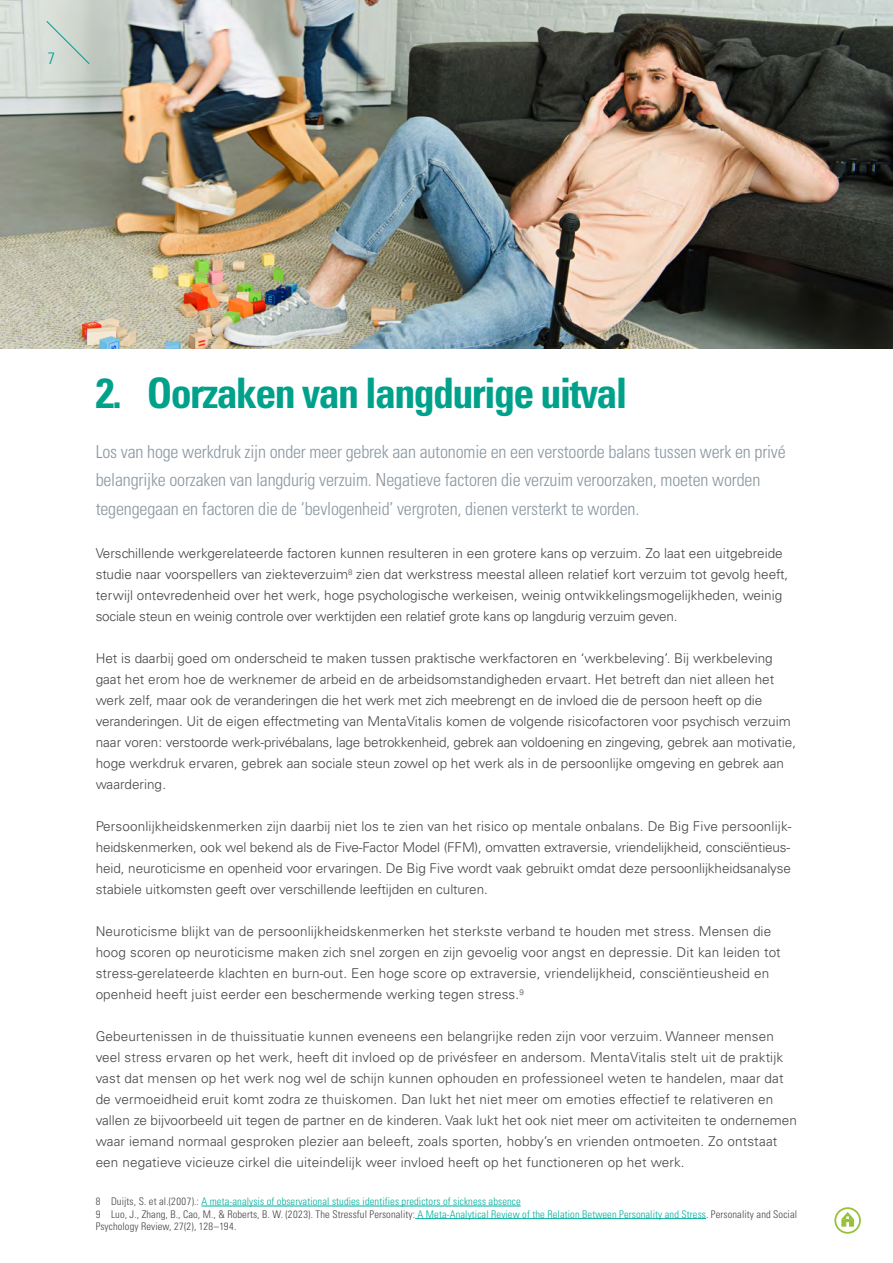
<style>
.page{position:relative;width:893px;height:1263px;background:#fff}
.page>*{position:absolute;margin:0;border:0;box-sizing:border-box;transform-origin:0 0}
.t1{font:700 condensed 42px "Univers LT Std";letter-spacing:-.04em;color:#00a18a}
.t2{font:300 condensed 18px/28.5px "Univers LT Std";letter-spacing:-.01em;color:#8a97a1}
.t3{font:300 condensed 16.5px "Univers LT Std";color:#00a18a}
.t4{font:300 13.5px/21px "Univers LT Std";color:#454347}
.t5{font:300 condensed 10.5px/12.6px "Univers LT Std";letter-spacing:.01em;color:#454347}
.s1{color:#00ae9b}
</style>
<div class="page">
<hr style="left:201px;top:1206px;width:320px;height:1px;background:#00ae9b">
<hr style="left:415px;top:1218px;width:291px;height:1px;background:#00ae9b">
<img style="left:0;top:0;width:893px;height:348px">
<svg style="left:841px;top:1212px;width:13px;height:15px"></svg>
<div style="left:834px;top:1207px;width:27px;height:27px;border:2px solid #96c139;border-radius:50%"></div>
<svg style="left:45px;top:20px;width:46px;height:45px;background:#cad6ce"></svg>
<p class="t3" style="left:48px;top:48px;width:9px">7</p>
<h1 class="t1" style="left:96px;top:367px;width:533px">2. Oorzaken van langdurige uitval</h1>
<p class="t2" style="left:96px;top:437px;width:692px">Los van hoge werkdruk zijn onder meer gebrek aan autonomie en een verstoorde balans tussen werk en privé belangrijke oorzaken van langdurig verzuim. Negatieve factoren die verzuim veroorzaken, moeten worden tegengegaan en factoren die de ‘bevlogenheid’ vergroten, dienen versterkt te worden.</p>
<p class="t4" style="left:96px;top:543px;width:694px">Verschillende werkgerelateerde factoren kunnen resulteren in een grotere kans op verzuim. Zo laat een uitgebreide studie naar voorspellers van ziekteverzuim<sup>8</sup> zien dat werkstress meestal alleen relatief kort verzuim tot gevolg heeft, terwijl ontevredenheid over het werk, hoge psychologische werkeisen, weinig ontwikkelingsmogelijkheden, weinig sociale steun en weinig controle over werktijden een relatief grote kans op langdurig verzuim geven.</p>
<p class="t4" style="left:96px;top:648px;width:702px">Het is daarbij goed om onderscheid te maken tussen praktische werkfactoren en ‘werkbeleving’. Bij werkbeleving gaat het erom hoe de werknemer de arbeid en de arbeidsomstandigheden ervaart. Het betreft dan niet alleen het werk zelf, maar ook de veranderingen die het werk met zich meebrengt en de invloed die de persoon heeft op die veranderingen. Uit de eigen effectmeting van MentaVitalis komen de volgende risicofactoren voor psychisch verzuim naar voren: verstoorde werk-privébalans, lage betrokkenheid, gebrek aan voldoening en zingeving, gebrek aan motivatie, hoge werkdruk ervaren, gebrek aan sociale steun zowel op het werk als in de persoonlijke omgeving en gebrek aan waardering.</p>
<p class="t4" style="left:96px;top:816px;width:697px;text-align:justify">Persoonlijkheidskenmerken zijn daarbij niet los te zien van het risico op mentale onbalans. De Big Five persoonlijk&shy;heidskenmerken, ook wel bekend als de Five-Factor Model (FFM), omvatten extraversie, vriendelijkheid, consciëntieus&shy;heid, neuroticisme en openheid voor ervaringen. De Big Five wordt vaak gebruikt omdat deze persoonlijkheidsanalyse stabiele uitkomsten geeft over verschillende leeftijden en culturen.</p>
<p class="t4" style="left:96px;top:921px;width:687px">Neuroticisme blijkt van de persoonlijkheidskenmerken het sterkste verband te houden met stress. Mensen die hoog scoren op neuroticisme maken zich snel zorgen en zijn gevoelig voor angst en depressie. Dit kan leiden tot stress-gerelateerde klachten en burn-out. Een hoge score op extraversie, vriendelijkheid, consciëntieusheid en openheid heeft juist eerder een beschermende werking tegen stress.<sup>9</sup></p>
<p class="t4" style="left:96px;top:1026px;width:703px">Gebeurtenissen in de thuissituatie kunnen eveneens een belangrijke reden zijn voor verzuim. Wanneer mensen veel stress ervaren op het werk, heeft dit invloed op de privésfeer en andersom. MentaVitalis stelt uit de praktijk vast dat mensen op het werk nog wel de schijn kunnen ophouden en professioneel weten te handelen, maar dat de vermoeidheid eruit komt zodra ze thuiskomen. Dan lukt het niet meer om emoties effectief te relativeren en vallen ze bijvoorbeeld uit tegen de partner en de kinderen. Vaak lukt het ook niet meer om activiteiten te ondernemen waar iemand normaal gesproken plezier aan beleeft, zoals sporten, hobby’s en vrienden ontmoeten. Zo ontstaat een negatieve vicieuze cirkel die uiteindelijk weer invloed heeft op het functioneren op het werk.</p>
<p class="t5" style="left:96px;top:1195px;width:703px">8 Duijts, S. et al.(2007).: <span class="s1">A meta-analysis of observational studies identifies predictors of sickness absence<br></span>9 Luo, J., Zhang, B., Cao, M., &amp; Roberts, B. W. (2023). The Stressful Personality: <span class="s1">A Meta-Analytical Review of the Relation Between Personality and Stress</span>. Personality and Social<br>Psychology Review, 27(2), 128–194.</p>
</div>
